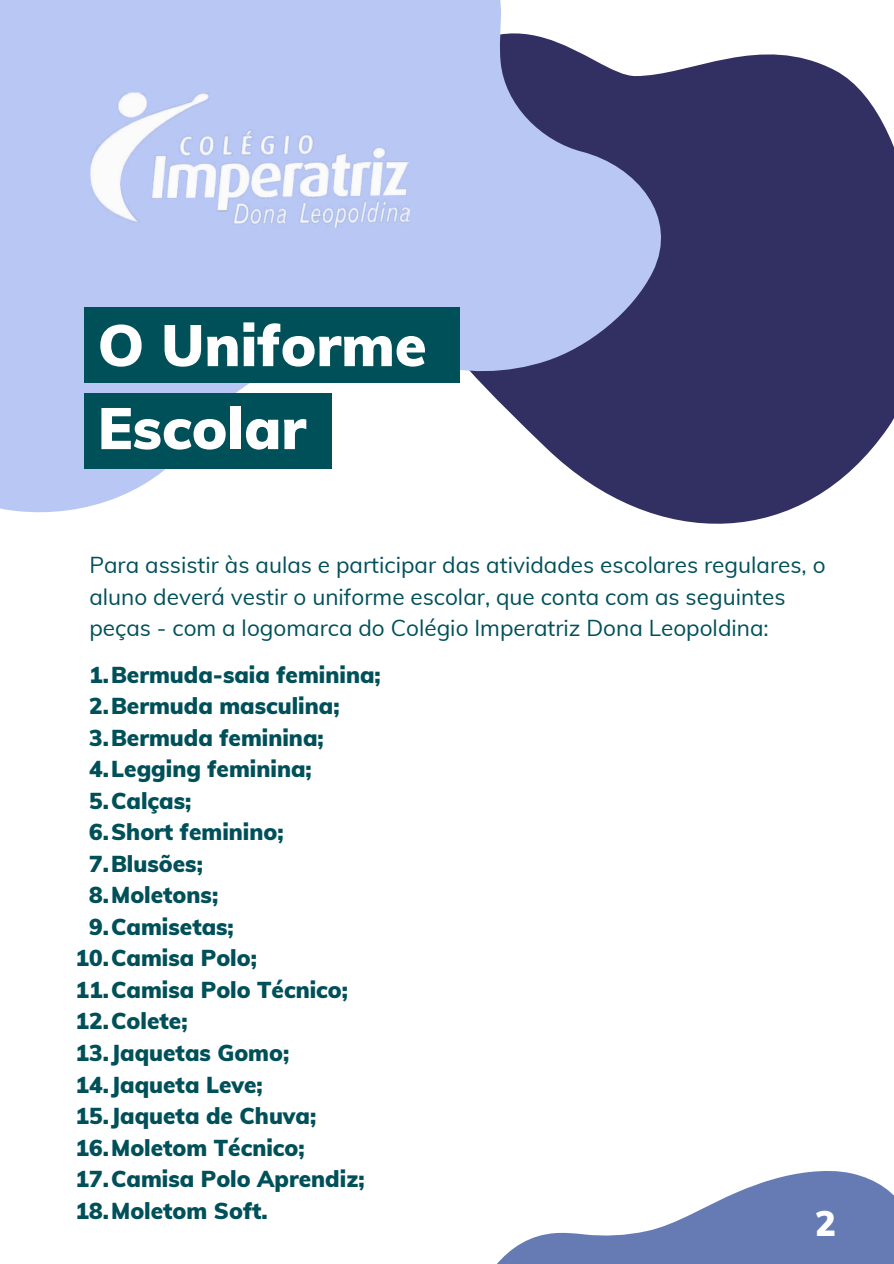
<style>
.page{position:relative;width:894px;height:1264px;background:#fff}
.page>*{position:absolute;margin:0;border:0;box-sizing:border-box;transform-origin:0 0}
.t1{font:900 57.75px/82.9px "Muli";color:#fff}
.t2{font:900 34.8px "Muli";color:#fff}
.t3{font:900 22.5px "Muli";color:#005059}
.t4{font:22.5px/31.5px "Muli";color:#005059}
</style>
<div class="page">
<svg style="left:711px;top:54px;width:182px;height:470px;background:#454271"></svg>
<svg style="left:0;top:0;width:711px;height:524px;fill:#b8c7f4"></svg>
<svg style="left:498px;top:1171px;width:395px;height:92px;fill:#667ab4"></svg>
<img style="left:89px;top:89px;width:321px;height:141px">
<div style="left:84px;top:393px;width:248px;height:75px;background:#005059"></div>
<div style="left:84px;top:307px;width:375px;height:76px;background:#005059"></div>
<h1 class="t1" style="left:98px;top:303px;width:330px">O Uniforme<br>Escolar</h1>
<p class="t4" style="left:89px;top:549px;width:737px">Para assistir às aulas e participar das atividades escolares regulares, o aluno deverá vestir o uniforme escolar, que conta com as seguintes peças - com a logomarca do Colégio Imperatriz Dona Leopoldina:</p>
<p class="t3" style="left:89px;top:660px;width:293px">1.Bermuda-saia feminina;</p>
<p class="t3" style="left:89px;top:691px;width:252px">2.Bermuda masculina;</p>
<p class="t3" style="left:89px;top:723px;width:236px">3.Bermuda feminina;</p>
<p class="t3" style="left:89px;top:754px;width:224px">4.Legging feminina;</p>
<p class="t3" style="left:89px;top:786px;width:104px">5.Calças;</p>
<p class="t3" style="left:89px;top:817px;width:196px">6.Short feminino;</p>
<p class="t3" style="left:89px;top:849px;width:115px">7.Blusões;</p>
<p class="t3" style="left:89px;top:880px;width:130px">8.Moletons;</p>
<p class="t3" style="left:89px;top:912px;width:146px">9.Camisetas;</p>
<p class="t3" style="left:76px;top:943px;width:183px">10.Camisa Polo;</p>
<p class="t3" style="left:76px;top:975px;width:274px">11.Camisa Polo Técnico;</p>
<p class="t3" style="left:76px;top:1006px;width:113px">12.Colete;</p>
<p class="t3" style="left:76px;top:1038px;width:215px">13.Jaquetas Gomo;</p>
<p class="t3" style="left:76px;top:1069px;width:189px">14.Jaqueta Leve;</p>
<p class="t3" style="left:76px;top:1101px;width:242px">15.Jaqueta de Chuva;</p>
<p class="t3" style="left:76px;top:1132px;width:230px">16.Moletom Técnico;</p>
<p class="t3" style="left:76px;top:1164px;width:290px">17.Camisa Polo Aprendiz;</p>
<p class="t3" style="left:76px;top:1196px;width:193px">18.Moletom Soft.</p>
<h2 class="t2" style="left:815px;top:1201px;width:22px">2</h2>
</div>
